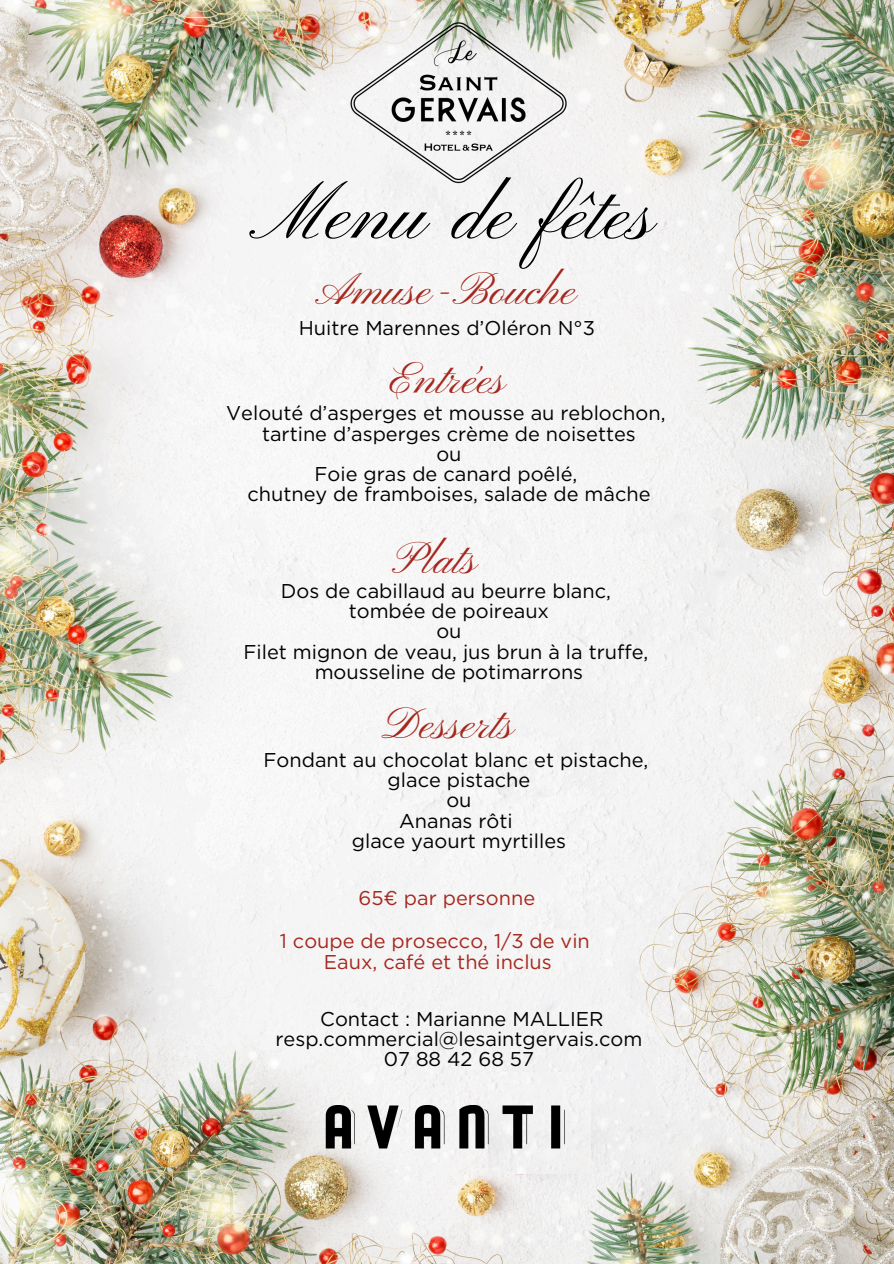
<style>
.page{position:relative;width:894px;height:1264px;background:#fff}
.page>*{position:absolute;margin:0;border:0;box-sizing:border-box;transform-origin:0 0}
.t1{font:79.05px "Pinyon Script";color:#000}
.t2{font:45.45px "Pinyon Script";color:#a5271d}
.t3{font:19.95px "Gotham";color:#000}
.t4{font:19.95px "Gotham";color:#a5271d}
</style>
<div class="page">
<img style="left:0;top:0;width:893px;height:1263px">
<img style="left:349px;top:20px;width:219px;height:164px">
<div style="left:488px;top:1072px;width:102px;height:101px;background:#f2f2f2"></div>
<img style="left:325px;top:1105px;width:239px;height:49px">
<p class="t1" style="left:261px;top:170px;width:397px">Menu de fêtes</p>
<p class="t2" style="left:320px;top:265px;width:259px">Amuse-Bouche</p>
<p class="t3" style="left:298px;top:316px;width:297px">Huitre Marennes d’Oléron N°3</p>
<h2 class="t2" style="left:391px;top:353px;width:117px">Entrées</h2>
<p class="t3" style="left:226px;top:401px;width:440px">Velouté d’asperges et mousse au reblochon,</p>
<p class="t3" style="left:262px;top:421px;width:375px">tartine d’asperges crème de noisettes</p>
<p class="t3" style="left:436px;top:442px;width:27px">ou</p>
<p class="t3" style="left:314px;top:462px;width:264px">Foie gras de canard poêlé,</p>
<h2 class="t3" style="left:247px;top:482px;width:404px">chutney de framboises, salade de mâche</h2>
<p class="t2" style="left:397px;top:533px;width:83px">Plats</p>
<p class="t3" style="left:281px;top:578px;width:331px">Dos de cabillaud au beurre blanc,</p>
<p class="t3" style="left:348px;top:599px;width:202px">tombée de poireaux</p>
<p class="t3" style="left:436px;top:619px;width:27px">ou</p>
<p class="t3" style="left:243px;top:639px;width:406px">Filet mignon de veau, jus brun à la truffe,</p>
<p class="t3" style="left:314px;top:659px;width:270px">mousseline de potimarrons</p>
<p class="t2" style="left:382px;top:699px;width:134px">Desserts</p>
<p class="t3" style="left:263px;top:747px;width:386px">Fondant au chocolat blanc et pistache,</p>
<p class="t3" style="left:387px;top:767px;width:144px">glace pistache</p>
<p class="t3" style="left:446px;top:788px;width:27px">ou</p>
<p class="t3" style="left:399px;top:808px;width:115px">Ananas rôti</p>
<p class="t3" style="left:352px;top:828px;width:216px">glace yaourt myrtilles</p>
<p class="t4" style="left:358px;top:885px;width:178px">65€ par personne</p>
<p class="t4" style="left:280px;top:929px;width:311px">1 coupe de prosecco, 1/3 de vin</p>
<p class="t4" style="left:324px;top:949px;width:229px">Eaux, café et thé inclus</p>
<p class="t3" style="left:320px;top:1006px;width:285px">Contact : Marianne MALLIER</p>
<h2 class="t3" style="left:275px;top:1026px;width:368px">resp.commercial@lesaintgervais.com</h2>
<p class="t3" style="left:384px;top:1046px;width:152px">07 88 42 68 57</p>
</div>
